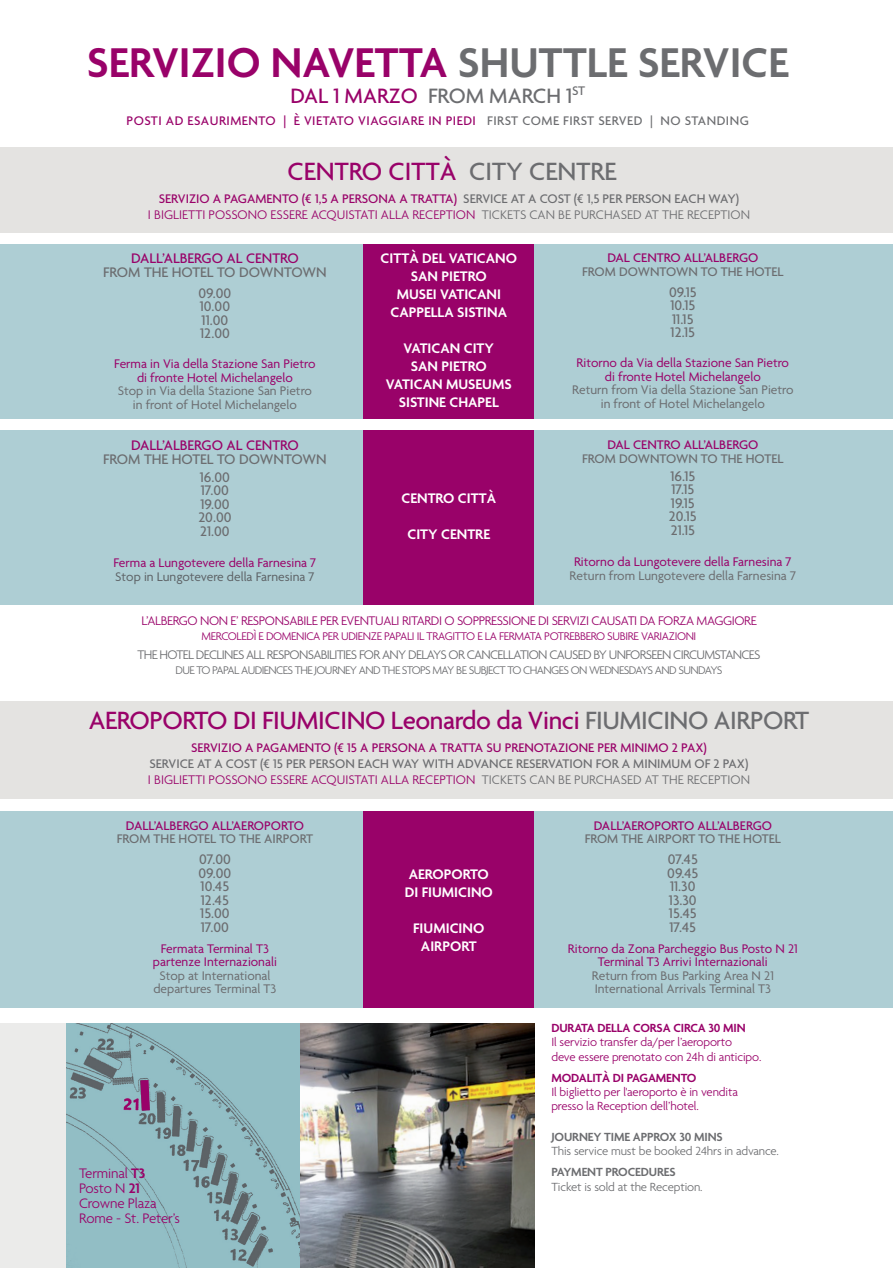
<style>
.page{position:relative;width:893px;height:1268px;background:#fff}
.page>*{position:absolute;margin:0;border:0;box-sizing:border-box;transform-origin:0 0}
.t1{font:600 45px "Agenda";color:#990269}
.t2{font:500 27px "Agenda";letter-spacing:-.015em;color:#990269}
.t3{font:500 22.5px "Agenda";color:#6c6d70}
.t4{font:500 15px/13.5px "Agenda";color:#6c6d70}
.t5{font:600 15px/18px "Agenda";color:#fff;text-align:center}
.t6{font:500 15px "Agenda";color:#990269}
.t7{font:300 14.85px/14.9px "Agenda";letter-spacing:-.01em;color:#990269}
.t8{font:13.5px/13.5px "Agenda";color:#990269;text-align:center}
.t9{font:13.5px/13.5px "Agenda";color:#6c6d70;text-align:center}
.t10{font:500 13.5px/16.2px "Agenda";color:#6c6d70}
.t11{font:300 13.5px/16.5px "Agenda";color:#990269;text-align:center}
.t12{font:500 13.5px "Agenda";color:#990269}
.t13{font:300 13.5px "Agenda";letter-spacing:-.05em;color:#6c6d70}
.t14{font:300 13.5px "Agenda";letter-spacing:-.03em;color:#990269}
.t15{font:500 13.5px "Agenda";letter-spacing:.035em;color:#990269}
.t16{font:13.5px "Agenda";color:#5e6367}
.t17{font:300 12.75px/14.2px "Agenda";letter-spacing:-.01em;color:#990269}
.t18{font:300 12.75px "Agenda";letter-spacing:-.01em;color:#6c6d70}
.t19{font:600 12.75px "Agenda";letter-spacing:-.01em;color:#990269}
.t20{font:600 12.75px "Agenda";letter-spacing:-.01em;color:#6c6d70}
.t21{font:300 12px "Agenda";letter-spacing:-.05em;color:#6c6d70}
.t22{font:300 12px "Agenda";letter-spacing:-.03em;color:#990269}
.s1{color:#6c6d70}
.s2{color:#990269}
.s3{font-weight:500}
.s4{font-weight:500;color:#6c6d70}
.s5{font-weight:300;color:#990269}
.s6{font-weight:300}
.s7{font-weight:600}
</style>
<div class="page">
<div style="left:0;top:430px;width:893px;height:175px;background:#aeced4"></div>
<div style="left:0;top:244px;width:893px;height:174px;background:#aeced4"></div>
<div style="left:0;top:148px;width:893px;height:85px;background:#e4e3e1"></div>
<div style="left:0;top:701px;width:893px;height:98px;background:#e4e3e1"></div>
<div style="left:364px;top:244px;width:170px;height:174px;background:#990269"></div>
<div style="left:364px;top:430px;width:170px;height:175px;background:#990269"></div>
<div style="left:0;top:811px;width:893px;height:196px;background:#aeced4"></div>
<div style="left:0;top:1023px;width:534px;height:245px;background:#ebebea"></div>
<div style="left:364px;top:811px;width:170px;height:196px;background:#990269"></div>
<img style="left:67px;top:1023px;width:467px;height:245px">
<img style="left:122px;top:1097px;width:19px;height:16px">
<svg style="left:140px;top:1080px;width:10px;height:30px"></svg>
<h1 class="t1" style="left:87px;top:48px;width:703px">SERVIZIO NAVETTA <span class="s1">SHUTTLE SERVICE</span></h1>
<h3 class="t3" style="left:290px;top:82px;width:296px"><span class="s2">DAL 1 MARZO</span> FROM MARCH 1<sup>ST</sup></h3>
<p class="t15" style="left:127px;top:113px;width:624px">POSTI AD ESAURIMENTO | È VIETATO VIAGGIARE IN PIEDI <span class="s1">FIRST COME FIRST SERVED | NO STANDING</span></p>
<h2 class="t2" style="left:287px;top:155px;width:331px">CENTRO CITTÀ <span class="s1">CITY CENTRE</span></h2>
<p class="t11" style="left:148px;top:191px;width:604px"><span class="s3">SERVIZIO A PAGAMENTO (€ 1,5 A PERSONA A TRATTA)</span> <span class="s4">SERVICE AT A COST (€ 1,5 PER PERSON EACH WAY)<br></span>I BIGLIETTI POSSONO ESSERE ACQUISTATI ALLA RECEPTION <span class="s1">TICKETS CAN BE PURCHASED AT THE RECEPTION</span></p>
<p class="t6" style="left:131px;top:249px;width:169px">DALL’ALBERGO AL CENTRO</p>
<p class="t4" style="left:103px;top:261px;width:225px;line-height:21px;text-align:center">FROM THE HOTEL TO DOWNTOWN<br>09.00</p>
<p class="t4" style="left:200px;top:299px;width:32px">10.00<br>11.00<br>12.00</p>
<p class="t8" style="left:114px;top:358px;width:203px">Ferma in Via della Stazione San Pietro di fronte Hotel Michelangelo</p>
<p class="t9" style="left:118px;top:385px;width:196px">Stop in Via della Stazione San Pietro in front of Hotel Michelangelo</p>
<p class="t5" style="left:381px;top:252px;width:138px">CITTÀ DEL VATICANO<br>SAN PIETRO<br>MUSEI VATICANI<br>CAPPELLA SISTINA</p>
<p class="t5" style="left:386px;top:342px;width:127px">VATICAN CITY<br>SAN PIETRO<br>VATICAN MUSEUMS<br>SISTINE CHAPEL</p>
<p class="t12" style="left:607px;top:250px;width:153px">DAL CENTRO ALL’ALBERGO</p>
<p class="t10" style="left:582px;top:263px;width:203px">FROM DOWNTOWN TO THE HOTEL</p>
<p class="t4" style="left:669px;top:285px;width:29px">09.15<br>10.15<br>11.15<br>12.15</p>
<p class="t8" style="left:577px;top:357px;width:214px">Ritorno da Via della Stazione San Pietro di fronte Hotel Michelangelo</p>
<p class="t9" style="left:572px;top:384px;width:223px">Return from Via della Stazione San Pietro in front of Hotel Michelangelo</p>
<p class="t6" style="left:131px;top:436px;width:169px">DALL’ALBERGO AL CENTRO</p>
<p class="t4" style="left:103px;top:449px;width:225px;line-height:18px;text-align:center">FROM THE HOTEL TO DOWNTOWN<br>16.00</p>
<p class="t4" style="left:198px;top:483px;width:35px">17.00<br>19.00<br>20.00<br>21.00</p>
<p class="t8" style="left:114px;top:557px;width:204px">Ferma a Lungotevere della Farnesina 7</p>
<p class="t16" style="left:115px;top:571px;width:201px">Stop in Lungotevere della Farnesina 7</p>
<p class="t5" style="left:401px;top:492px;width:96px">CENTRO CITTÀ</p>
<p class="t5" style="left:407px;top:528px;width:84px">CITY CENTRE</p>
<p class="t12" style="left:607px;top:436px;width:153px">DAL CENTRO ALL’ALBERGO</p>
<p class="t10" style="left:582px;top:450px;width:203px">FROM DOWNTOWN TO THE HOTEL</p>
<p class="t4" style="left:669px;top:469px;width:29px">16.15<br>17.15<br>19.15<br>20.15<br>21.15</p>
<p class="t8" style="left:574px;top:556px;width:219px">Ritorno da Lungotevere della Farnesina 7</p>
<p class="t9" style="left:570px;top:569px;width:228px">Return from Lungotevere della Farnesina 7</p>
<p class="t14" style="left:141px;top:615px;width:617px">L’ALBERGO NON E’ RESPONSABILE PER EVENTUALI RITARDI O SOPPRESSIONE DI SERVIZI CAUSATI DA FORZA MAGGIORE</p>
<p class="t22" style="left:202px;top:631px;width:496px">MERCOLEDÌ E DOMENICA PER UDIENZE PAPALI IL TRAGITTO E LA FERMATA POTREBBERO SUBIRE VARIAZIONI</p>
<p class="t13" style="left:137px;top:649px;width:625px">THE HOTEL DECLINES ALL RESPONSABILITIES FOR ANY DELAYS OR CANCELLATION CAUSED BY UNFORSEEN CIRCUMSTANCES</p>
<p class="t21" style="left:175px;top:665px;width:549px">DUE TO PAPAL AUDIENCES THE JOURNEY AND THE STOPS MAY BE SUBJECT TO CHANGES ON WEDNESDAYS AND SUNDAYS</p>
<h2 class="t2" style="left:89px;top:704px;width:722px">AEROPORTO DI FIUMICINO Leonardo da Vinci <span class="s1">FIUMICINO AIRPORT</span></h2>
<p class="t12" style="left:191px;top:739px;width:517px">SERVIZIO A PAGAMENTO (€ 15 A PERSONA A TRATTA SU PRENOTAZIONE PER MINIMO 2 PAX)</p>
<p class="t10" style="left:148px;top:755px;width:604px">SERVICE AT A COST (€ 15 PER PERSON EACH WAY WITH ADVANCE RESERVATION FOR A MINIMUM OF 2 PAX)<br><span class="s5">I BIGLIETTI POSSONO ESSERE ACQUISTATI ALLA RECEPTION</span> <span class="s6">TICKETS CAN BE PURCHASED AT THE RECEPTION</span></p>
<p class="t12" style="left:126px;top:817px;width:180px">DALL’ALBERGO ALL’AEROPORTO</p>
<p class="t10" style="left:117px;top:831px;width:198px">FROM THE HOTEL TO THE AIRPORT</p>
<p class="t4" style="left:199px;top:852px;width:34px">07.00<br>09.00<br>10.45<br>12.45<br>15.00<br>17.00</p>
<p class="t8" style="left:153px;top:943px;width:125px">Fermata Terminal T3 partenze Internazionali</p>
<p class="t9" style="left:153px;top:970px;width:125px">Stop at International departures Terminal T3</p>
<p class="t7" style="left:79px;top:1167px;width:102px">Terminal <span class="s7">T3<br></span>Posto N <span class="s7">21<br></span>Crowne Plaza<br>Rome - St. Peter’s</p>
<p class="t5" style="left:405px;top:868px;width:90px;text-align:left">AEROPORTO<br>DI FIUMICINO</p>
<p class="t5" style="left:413px;top:922px;width:73px">FIUMICINO<br>AIRPORT</p>
<p class="t12" style="left:594px;top:817px;width:180px">DALL’AEROPORTO ALL’ALBERGO</p>
<p class="t10" style="left:585px;top:831px;width:198px">FROM THE AIRPORT TO THE HOTEL</p>
<p class="t4" style="left:667px;top:852px;width:33px">07.45<br>09.45<br>11.30<br>13.30<br>15.45<br>17.45</p>
<p class="t8" style="left:568px;top:943px;width:231px">Ritorno da Zona Parcheggio Bus Posto N 21<br>Terminal T3 Arrivi Internazionali</p>
<p class="t9" style="left:592px;top:970px;width:184px;text-align:left">Return from Bus Parking Area N 21<br>International Arrivals Terminal T3</p>
<p class="t19" style="left:551px;top:1024px;width:196px">DURATA DELLA CORSA CIRCA 30 MIN</p>
<p class="t17" style="left:551px;top:1036px;width:211px">Il servizio transfer da/per l’aeroporto<br>deve essere prenotato con 24h di anticipo.</p>
<p class="t19" style="left:551px;top:1073px;width:147px">MODALITÀ DI PAGAMENTO</p>
<p class="t17" style="left:551px;top:1086px;width:188px">Il biglietto per l'aeroporto è in vendita presso la Reception dell’hotel.</p>
<p class="t20" style="left:551px;top:1133px;width:173px">JOURNEY TIME APPROX 30 MINS</p>
<p class="t18" style="left:551px;top:1146px;width:229px">This service must be booked 24hrs in advance.</p>
<p class="t20" style="left:551px;top:1168px;width:126px">PAYMENT PROCEDURES</p>
<p class="t18" style="left:551px;top:1181px;width:153px">Ticket is sold at the Reception.</p>
</div>
